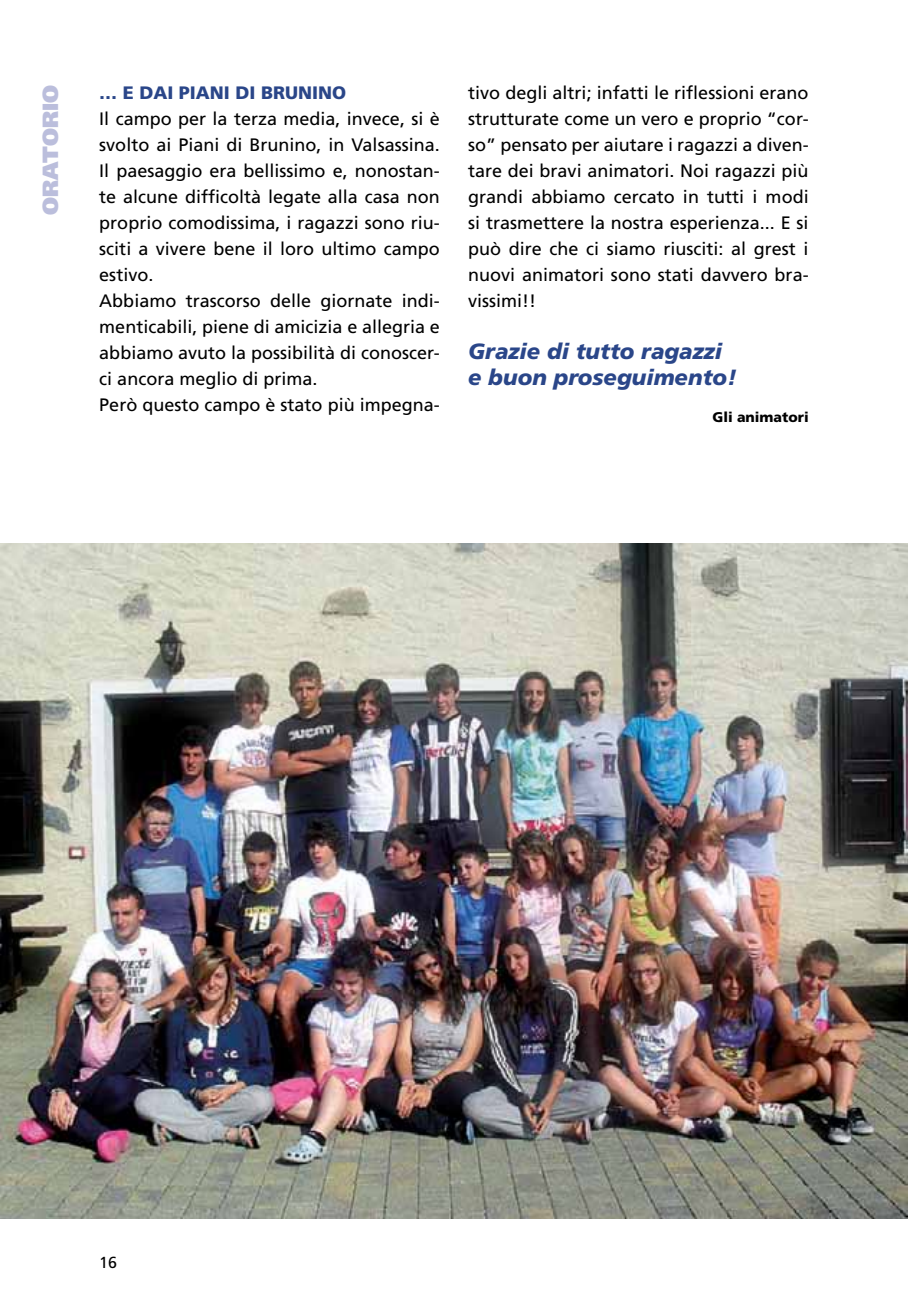
<style>
.page{position:relative;width:908px;height:1304px;background:#fff}
.page>*{position:absolute;margin:0;border:0;box-sizing:border-box;transform-origin:0 0}
.t1{font:italic 900 22px/26px "Frutiger";color:#2a4689}
.t2{font:900 22px "Frutiger";color:#bbbedc}
.t3{font:18px/26px "Frutiger";color:#000}
.t4{font:900 18px "Frutiger";color:#2a4689}
.t5{font:16px "Frutiger";color:#000}
.t6{font:900 14px "Frutiger";color:#000}
</style>
<div class="page">
<img style="left:0;top:544px;width:907px;height:675px">
<p class="t2" style="left:37px;top:215px;width:131px;rotate:-90deg">oratorio</p>
<p class="t4" style="left:99px;top:82px;width:198px">… E DAI PIANI DI BRUNIN</p>
<p class="t4" style="left:332px;top:82px;width:16px">O</p>
<p class="t3" style="left:99px;top:106px;width:342px">I l campo per la terza media, invece, si è svolto ai Piani di Brunino, in Valsassina.<br>I l paesaggio era bellissimo e, nonostan&shy;te alcune difficoltà legate alla casa non proprio comodissima, i ragazzi sono riu&shy;sciti a vivere bene il loro ultimo campo estivo.<br>Abbiamo trascorso delle giornate indi&shy;menticabili, piene di amicizia e allegria e abbiamo avuto la possibilità di conoscer&shy;ci ancora meglio di prima.<br>Però questo campo è stato più impegna-</p>
<p class="t3" style="left:468px;top:80px;width:342px;text-align:justify">tivo degli altri; infatti le riflessioni erano strutturate come un vero e proprio “cor&shy;so” pensato per aiutare i ragazzi a diven&shy;tare dei bravi animatori. Noi ragazzi più grandi abbiamo cercato in tutti i modi si trasmettere la nostra esperienza... E si può dire che ci siamo riusciti: al grest i nuovi animatori sono stati davvero bra&shy;vissimi!!</p>
<p class="t1" style="left:468px;top:338px;width:270px">Grazie di tutto ragazzi e buon proseguimento!</p>
<p class="t6" style="left:712px;top:409px;width:98px">Gli animatori</p>
<p class="t5" style="left:99px;top:1253px;width:19px">16</p>
</div>
